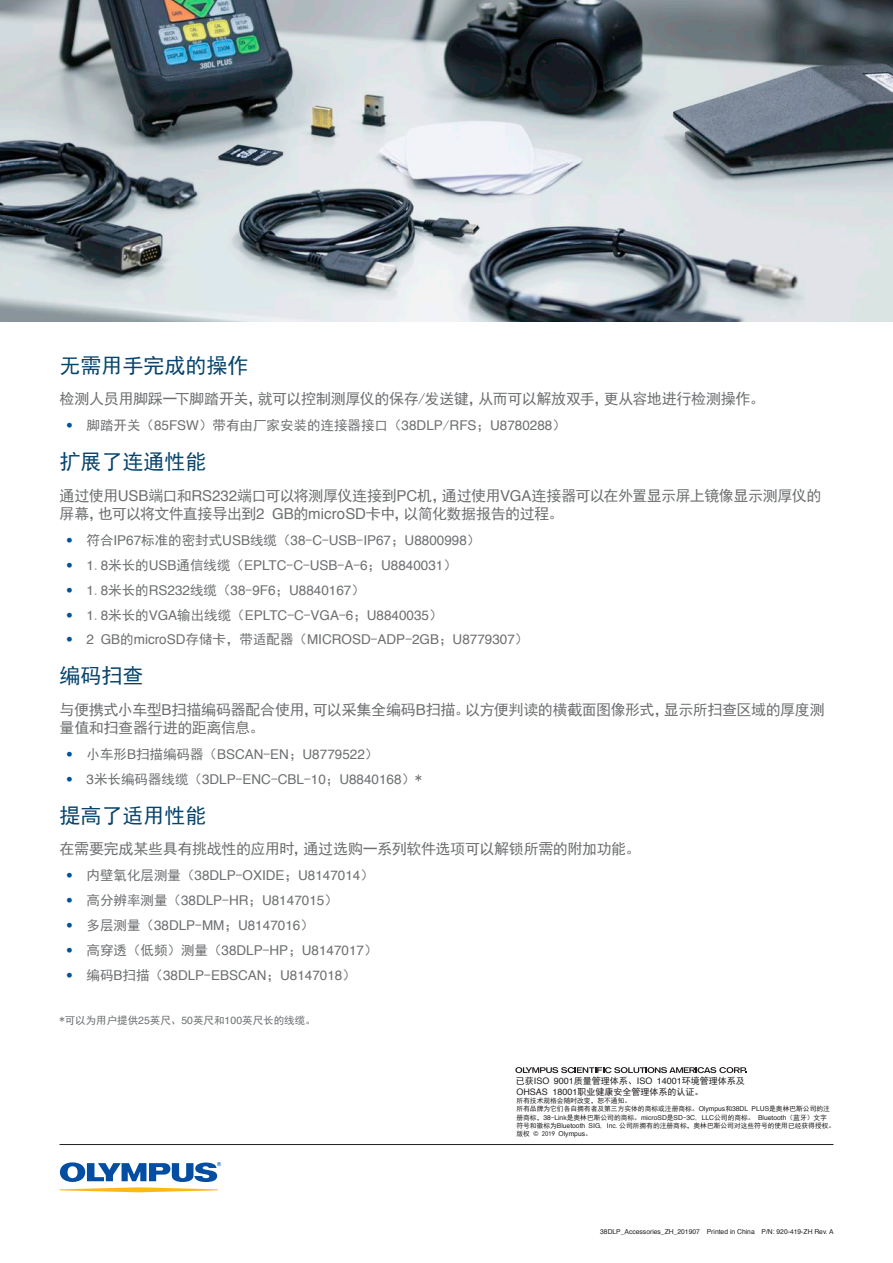
<style>
.page{position:relative;width:893px;height:1263px;background:#fff}
.page>*{position:absolute;margin:0;border:0;box-sizing:border-box;transform-origin:0 0}
.Title_1{font:21px "Sim Hei";color:#07446d}
.Text{font:15px/18px "Sim Hei";letter-spacing:-.025em;color:#6d6f71}
.t1{font:13.5px "Helvetica";color:#6d6f71}
.t2{font:13.5px "Sim Hei";color:#6d6f71}
.t3{font:10.5px "Sim Hei";color:#6d6f71}
.t4{font:9px/10.8px "Sim Hei";color:#231f20}
.t5{font:6.75px/8.2px "Sim Hei";color:#231f20}
.t6{font:6.75px "Helvetica";color:#231f20}
.s1{font-family:"Helvetica Neue LTW1 G";font-weight:300;color:#00539b}
.s2{font-family:"Helvetica"}
.s3{font-family:"Sim Hei"}
</style>
<div class="page">
<svg style="left:60px;top:1162px;width:161px;height:30px"></svg>
<hr style="left:60px;top:1144px;width:773px;height:1px;background:#231f20">
<svg style="left:515px;top:1067px;width:232px;height:6px"></svg>
<img style="left:0;top:0;width:893px;height:322px">
<p class="Title_1" style="left:60px;top:355px;width:191px">无需用手完成的操作</p>
<p class="Text" style="left:60px;top:390px;width:707px">检测人员用脚踩一下脚踏开关，就可以控制测厚仪的保存/发送键，从而可以解放双手，更从容地进行检测操作。</p>
<p class="t2" style="left:66px;top:419px;width:501px"><span class="s1">•</span> 脚踏开关（<span class="s2">85FSW</span>）带有由厂家安装的连接器接口（<span class="s2">38DLP</span>/<span class="s2">RFS</span>；<span class="s2">U8780288</span>）</p>
<p class="Title_1" style="left:60px;top:451px;width:148px">扩展了连通性能</p>
<p class="Text" style="left:60px;top:486px;width:763px">通过使用<span class="s2">USB</span>端口和<span class="s2">RS232</span>端口可以将测厚仪连接到<span class="s2">PC</span>机，通过使用<span class="s2">VGA</span>连接器可以在外置显示屏上镜像显示测厚仪的屏幕，也可以将文件直接导出到<span class="s2">2 GB</span>的<span class="s2">microSD</span>卡中，以简化数据报告的过程。</p>
<p class="t1" style="left:66px;top:530px;width:416px"><span class="s1">•</span> <span class="s3">符合</span>IP67<span class="s3">标准的密封式</span>USB<span class="s3">线缆（</span>38<span class="s3">-</span>C<span class="s3">-</span>USB<span class="s3">-</span>IP67<span class="s3">；</span>U8800998<span class="s3">）</span></p>
<p class="t1" style="left:66px;top:554px;width:392px"><span class="s1">•</span> 1<span class="s3">.</span>8<span class="s3">米长的</span>USB<span class="s3">通信线缆（</span>EPLTC<span class="s3">-</span>C<span class="s3">-</span>USB<span class="s3">-</span>A<span class="s3">-</span>6<span class="s3">；</span>U8840031<span class="s3">）</span></p>
<p class="t1" style="left:66px;top:579px;width:300px"><span class="s1">•</span> 1<span class="s3">.</span>8<span class="s3">米长的</span>RS232<span class="s3">线缆（</span>38<span class="s3">-</span>9F6<span class="s3">；</span>U8840167<span class="s3">）</span></p>
<p class="t1" style="left:66px;top:604px;width:378px"><span class="s1">•</span> 1<span class="s3">.</span>8<span class="s3">米长的</span>VGA<span class="s3">输出线缆（</span>EPLTC<span class="s3">-</span>C<span class="s3">-</span>VGA<span class="s3">-</span>6<span class="s3">；</span>U8840035<span class="s3">）</span></p>
<p class="t1" style="left:66px;top:629px;width:464px"><span class="s1">•</span> 2 GB<span class="s3">的</span>microSD<span class="s3">存储卡，带适配器（</span>MICROSD<span class="s3">-</span>ADP<span class="s3">-</span>2GB<span class="s3">；</span>U8779307<span class="s3">）</span></p>
<p class="Title_1" style="left:60px;top:665px;width:85px">编码扫查</p>
<p class="Text" style="left:60px;top:700px;width:767px">与便携式小车型<span class="s2">B</span>扫描编码器配合使用，可以采集全编码<span class="s2">B</span>扫描。以方便判读的横截面图像形式，显示所扫查区域的厚度测量值和扫查器行进的距离信息。</p>
<p class="t1" style="left:66px;top:744px;width:314px"><span class="s1">•</span> <span class="s3">小车形</span>B<span class="s3">扫描编码器（</span>BSCAN<span class="s3">-</span>EN<span class="s3">；</span>U8779522<span class="s3">）</span></p>
<p class="t1" style="left:66px;top:769px;width:357px"><span class="s1">•</span> 3<span class="s3">米长编码器线缆（</span>3DLP<span class="s3">-</span>ENC<span class="s3">-</span>CBL<span class="s3">-</span>10<span class="s3">；</span>U8840168<span class="s3">）*</span></p>
<p class="Title_1" style="left:60px;top:804px;width:148px">提高了适用性能</p>
<p class="Text" style="left:60px;top:840px;width:582px">在需要完成某些具有挑战性的应用时，通过选购一系列软件选项可以解锁所需的附加功能。</p>
<p class="t1" style="left:66px;top:865px;width:309px"><span class="s1">•</span> <span class="s3">内壁氧化层测量（</span>38DLP<span class="s3">-</span>OXIDE<span class="s3">；</span>U8147014<span class="s3">）</span></p>
<p class="t1" style="left:66px;top:890px;width:273px"><span class="s1">•</span> <span class="s3">高分辨率测量（</span>38DLP<span class="s3">-</span>HR<span class="s3">；</span>U8147015<span class="s3">）</span></p>
<p class="t1" style="left:66px;top:915px;width:249px"><span class="s1">•</span> <span class="s3">多层测量（</span>38DLP<span class="s3">-</span>MM<span class="s3">；</span>U8147016<span class="s3">）</span></p>
<p class="t1" style="left:66px;top:940px;width:313px"><span class="s1">•</span> <span class="s3">高穿透（低频）测量（</span>38DLP<span class="s3">-</span>HP<span class="s3">；</span>U8147017<span class="s3">）</span></p>
<p class="t1" style="left:66px;top:965px;width:291px"><span class="s1">•</span> <span class="s3">编码</span>B<span class="s3">扫描（</span>38DLP<span class="s3">-</span>EBSCAN<span class="s3">；</span>U8147018<span class="s3">）</span></p>
<p class="t3" style="left:60px;top:1015px;width:258px">*可以为用户提供<span class="s2">25</span>英尺、<span class="s2">50</span>英尺和<span class="s2">100</span>英尺长的线缆。</p>
<p class="t4" style="left:516px;top:1075px;width:231px">已获<span class="s2">ISO 9001</span>质量管理体系、<span class="s2">ISO 14001</span>环境管理体系及<br><span class="s2">OHSAS 18001</span>职业健康安全管理体系的认证。</p>
<p class="t5" style="left:516px;top:1096px;width:320px">所有技术规格会随时改变，恕不通知。<br>所有品牌为它们各自拥有者及第三方实体的商标或注册商标。<span class="s2">Olympus</span>和<span class="s2">38DL PLUS</span>是奥林巴斯公司的注册商标，<span class="s2">38</span>-<span class="s2">Link</span>是奥林巴斯公司的商标。<span class="s2">microSD</span>是<span class="s2">SD</span>-<span class="s2">3C</span>, <span class="s2">LLC</span>公司的商标。 <span class="s2">Bluetooth</span>（蓝牙）文字符号和徽标为<span class="s2">Bluetooth SIG</span>, <span class="s2">Inc</span>.公司所拥有的注册商标，奥林巴斯公司对这些符号的使用已经获得授权。</p>
<p class="t6" style="left:516px;top:1128px;width:77px"><span class="s3">版权</span> © <span class="s3">2019</span> Olympus<span class="s3">。</span></p>
<p class="t6" style="left:600px;top:1226px;width:235px">38DLP_Accessories_ZH_201907 Printed in China P/N: 920-419-ZH Rev. A</p>
</div>
